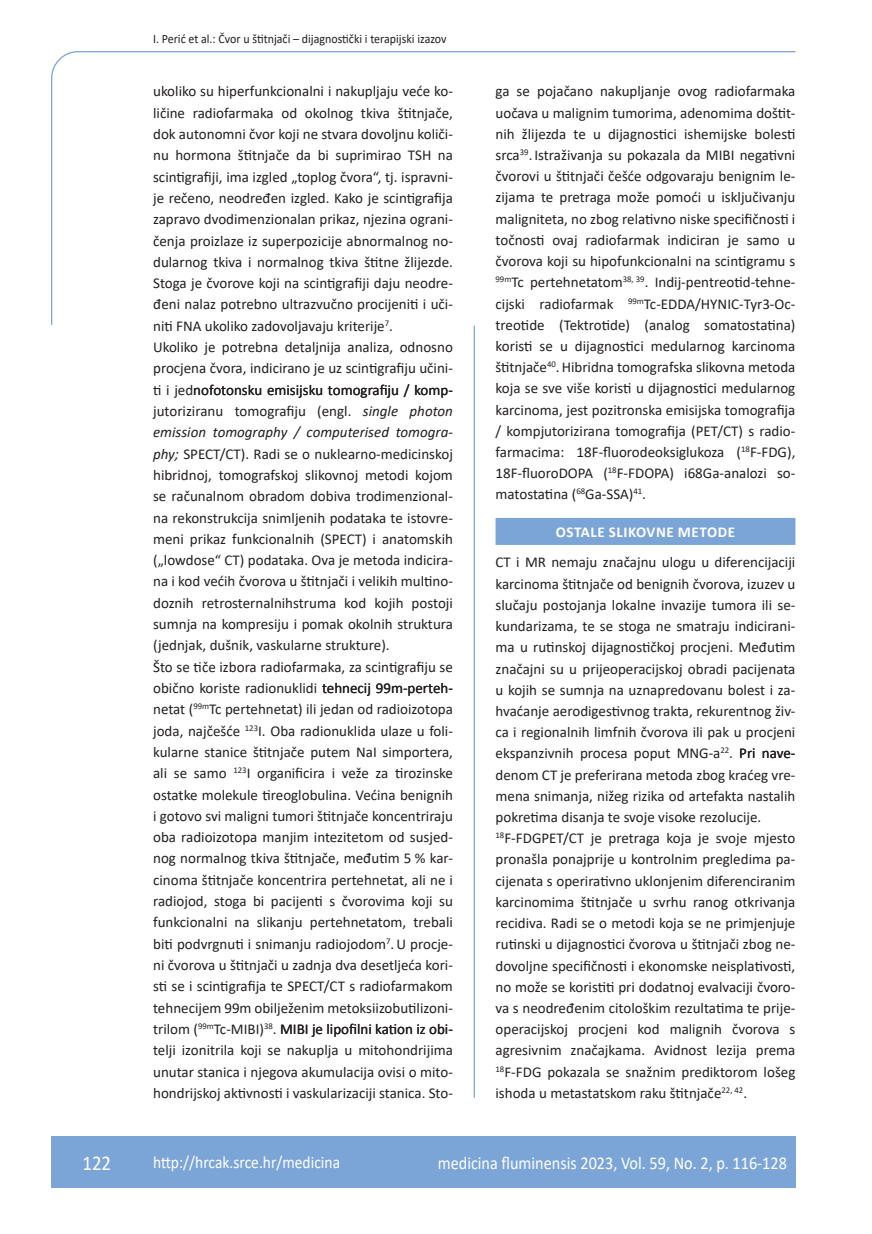
<style>
.page{position:relative;width:872px;height:1234px;background:#fff}
.page>*{position:absolute;margin:0;border:0;box-sizing:border-box;transform-origin:0 0}
.t1{font:21px "Calibri";color:#fff;scale:.9 1}
.t2{font:18px "Calibri";color:#fff;scale:.9 1}
.t3{font:17.25px "Calibri";color:#fff;scale:.9 1}
.osnovni_tekst{font:15px/21.3px "Calibri";color:#231f20;text-align:justify}
.naslov_ruler{font:700 15px "Calibri";letter-spacing:.04em;color:#fff}
.glava{font:12.75px "Calibri";color:#231f20;scale:.94 1}
.s1{font-style:italic}
</style>
<div class="page">
<svg style="left:51px;top:51px;width:745px;height:274px"></svg>
<hr style="left:473px;top:325px;width:2px;height:772px;background:#7ca5d7">
<div style="left:51px;top:1135px;width:744px;height:51px;background:#7ca5d7"></div>
<div style="left:495px;top:518px;width:300px;height:27px;background:#7ca5d7"></div>
<p class="glava" style="left:153px;top:29px;width:314px">I. Perić et al.: Čvor u štitnjači – dijagnostički i terapijski izazov</p>
<p class="osnovni_tekst" style="left:153px;top:80px;width:301px">ukoliko su hiperfunkcionalni i nakupljaju veće ko&shy;ličine radiofarmaka od okolnog tkiva štitnjače, dok autonomni čvor koji ne stvara dovoljnu količi&shy;nu hormona štitnjače da bi suprimirao TSH na scintigrafiji, ima izgled „toplog čvora“, tj. ispravni&shy;je rečeno, neodređen izgled. Kako je scintigrafija zapravo dvodimenzionalan prikaz, njezina ograni&shy;čenja proizlaze iz superpozicije abnormalnog no&shy;dularnog tkiva i normalnog tkiva štitne žlijezde.<br>Stoga je čvorove koji na scintigrafiji daju neodre&shy;đeni nalaz potrebno ultrazvučno procijeniti i uči&shy;niti FNA ukoliko zadovoljavaju kriterije<sup>7</sup>.</p>
<p class="osnovni_tekst" style="left:153px;top:336px;width:301px">Ukoliko je potrebna detaljnija analiza, odnosno procjena čvora, indicirano je uz scintigrafiju učini&shy;ti i jednofotonsku emisijsku tomografiju / komp&shy;jutoriziranu tomografiju (engl. <span class="s1">single photon emission tomography / computerised tomogra&shy;phy;</span> SPECT/CT). Radi se o nuklearno-medicinskoj hibridnoj, tomografskoj slikovnoj metodi kojom se računalnom obradom dobiva trodimenzional&shy;na rekonstrukcija snimljenih podataka te istovre&shy;meni prikaz funkcionalnih (SPECT) i anatomskih („lowdose“ CT) podataka. Ova je metoda indicira&shy;na i kod većih čvorova u štitnjači i velikih multino&shy;doznih retrosternalnihstruma kod kojih postoji sumnja na kompresiju i pomak okolnih struktura (jednjak, dušnik, vaskularne strukture).</p>
<p class="osnovni_tekst" style="left:153px;top:655px;width:301px">Što se tiče izbora radiofarmaka, za scintigrafiju se obično koriste radionuklidi tehnecij 99m-perteh&shy;netat (<sup>99m</sup>Tc pertehnetat) ili jedan od radioizotopa joda, najčešće <sup>123</sup>I. Oba radionuklida ulaze u foli&shy;kularne stanice štitnjače putem NaI simportera, ali se samo <sup>123</sup>I organificira i veže za tirozinske ostatke molekule tireoglobulina. Većina benignih i gotovo svi maligni tumori štitnjače koncentriraju oba radioizotopa manjim intezitetom od susjed&shy;nog normalnog tkiva štitnjače, međutim 5 % kar&shy;cinoma štitnjače koncentrira pertehnetat, ali ne i radiojod, stoga bi pacijenti s čvorovima koji su funkcionalni na slikanju pertehnetatom, trebali biti podvrgnuti i snimanju radiojodom<sup>7</sup>.U procje&shy;ni čvorova u štitnjači u zadnja dva desetljeća kori&shy;sti se i scintigrafija te SPECT/CT s radiofarmakom tehnecijem 99m obilježenim metoksiizobutilizoni&shy;trilom (<sup>99m</sup>Tc-MIBI)<sup>38</sup>. MIBI je lipofilni kation iz obi&shy;telji izonitrila koji se nakuplja u mitohondrijima unutar stanica i njegova akumulacija ovisi o mito&shy;hondrijskoj aktivnosti i vaskularizaciji stanica. Sto-</p>
<p class="osnovni_tekst" style="left:495px;top:80px;width:301px">ga se pojačano nakupljanje ovog radiofarmaka uočava u malignim tumorima, adenomima doštit&shy;nih žlijezda te u dijagnostici ishemijske bolesti srca<sup>39</sup>. Istraživanja su pokazala da MIBI negativni čvorovi u štitnjači češće odgovaraju benignim le&shy;zijama te pretraga može pomoći u isključivanju maligniteta, no zbog relativno niske specifičnosti i točnosti ovaj radiofarmak indiciran je samo u čvorova koji su hipofunkcionalni na scintigramu s <sup>99m</sup>Tc pertehnetatom<sup>38,</sup> <sup>39</sup>. Indij-pentreotid-tehne&shy;cijski radiofarmak <sup>99m</sup>Tc-EDDA/HYNIC-Tyr3-Oc&shy;treotide (Tektrotide) (analog somatostatina) koristi se u dijagnostici medularnog karcinoma štitnjače<sup>40</sup>.Hibridna tomografska slikovna metoda koja se sve više koristi u dijagnostici medularnog karcinoma, jest pozitronska emisijska tomografija / kompjutorizirana tomografija (PET/CT) s radio&shy;farmacima: 18F-fluorodeoksiglukoza (<sup>18</sup>F-FDG), 18F-fluoroDOPA (<sup>18</sup>F-FDOPA) i68Ga-analozi so&shy;matostatina (<sup>68</sup>Ga-SSA)<sup>41</sup>.</p>
<p class="naslov_ruler" style="left:556px;top:521px;width:181px">OSTALE SLIKOVNE METODE</p>
<p class="osnovni_tekst" style="left:495px;top:551px;width:301px">CT i MR nemaju značajnu ulogu u diferencijaciji karcinoma štitnjače od benignih čvorova, izuzev u slučaju postojanja lokalne invazije tumora ili se&shy;kundarizama, te se stoga ne smatraju indicirani&shy;ma u rutinskoj dijagnostičkoj procjeni. Međutim značajni su u prijeoperacijskoj obradi pacijenata u kojih se sumnja na uznapredovanu bolest i za&shy;hvaćanje aerodigestivnog trakta, rekurentnog živ&shy;ca i regionalnih limfnih čvorova ili pak u procjeni ekspanzivnih procesa poput MNG-a<sup>22</sup>. Pri nave&shy;denom CT je preferirana metoda zbog kraćeg vre&shy;mena snimanja, nižeg rizika od artefakta nastalih pokretima disanja te svoje visoke rezolucije.</p>
<p class="osnovni_tekst" style="left:495px;top:827px;width:301px"><sup>18</sup>F-FDGPET/CT je pretraga koja je svoje mjesto pronašla ponajprije u kontrolnim pregledima pa&shy;cijenata s operirativno uklonjenim diferenciranim karcinomima štitnjače u svrhu ranog otkrivanja recidiva. Radi se o metodi koja se ne primjenjuje rutinski u dijagnostici čvorova u štitnjači zbog ne&shy;dovoljne specifičnosti i ekonomske neisplativosti, no može se koristiti pri dodatnoj evalvaciji čvoro&shy;va s neodređenim citološkim rezultatima te prije&shy;operacijskoj procjeni kod malignih čvorova s agresivnim značajkama. Avidnost lezija prema <sup>18</sup>F-FDG pokazala se snažnim prediktorom lošeg ishoda u metastatskom raku štitnjače<sup>22,</sup> <sup>42</sup>.</p>
<p class="t1" style="left:82px;top:1147px;width:33px">122</p>
<p class="t3" style="left:153px;top:1149px;width:209px">http://hrcak.srce.hr/medicina</p>
<p class="t2" style="left:438px;top:1149px;width:389px">medicina fluminensis 2023, Vol. 59, No. 2, p. 116-128</p>
</div>
